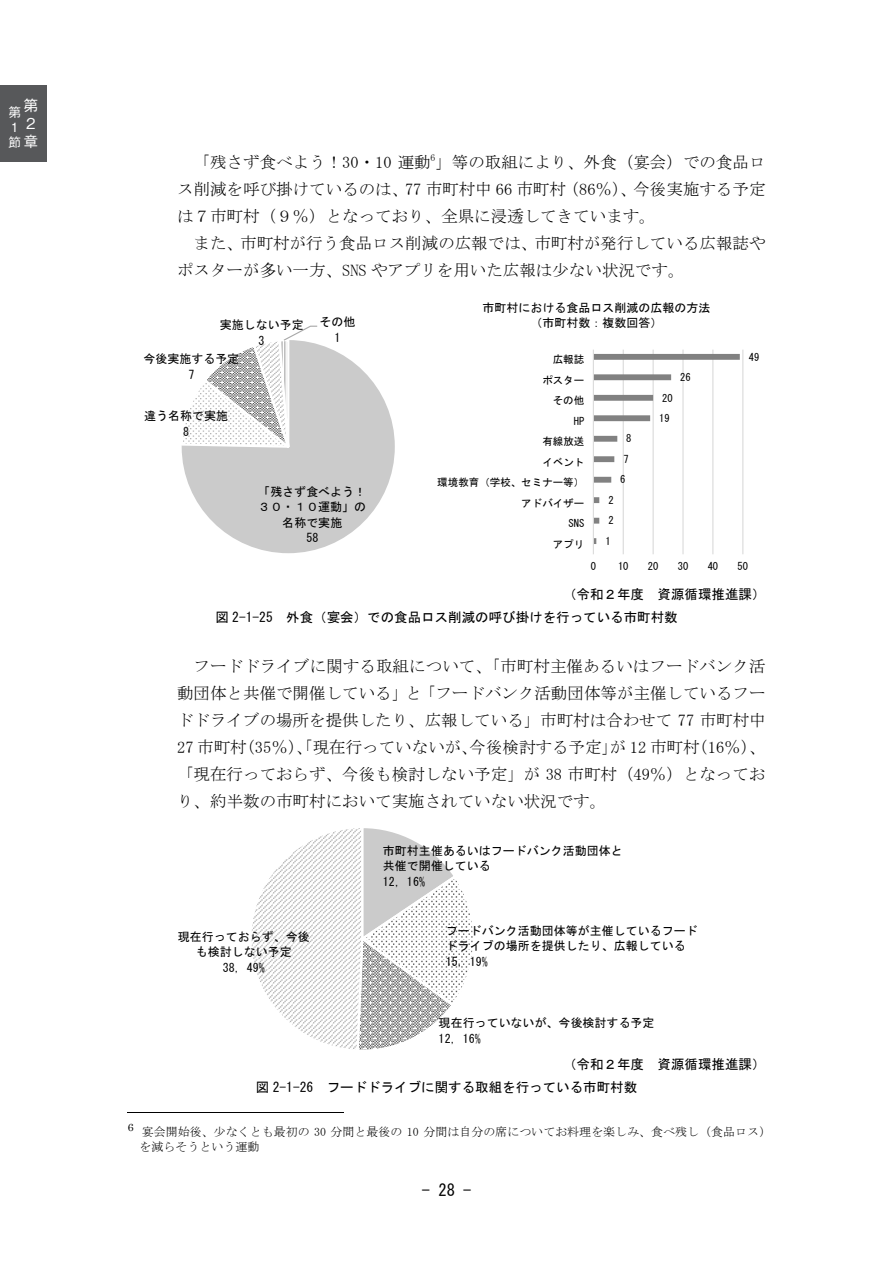
<style>
.page{position:relative;width:893px;height:1263px;background:#fff}
.page>*{position:absolute;margin:0;border:0;box-sizing:border-box;transform-origin:0 0}
.t1{font:16.5px/27px "MS Mincho";color:#000;text-align:justify}
.t2{font:16.5px "MS Gothic";color:#000}
.t3{font:500 14.85px/17.9px "Gothic BBB Pr 6 N";color:#fff}
.t4{font:13.5px/23.1px "MS Gothic";color:#000}
.t5{font:500 12.75px/15.3px "Gothic BBB Pr 6 N";color:#fff}
.t6{font:12px/15.6px "MS Gothic";color:#000;text-align:center}
.t7{font:12px/15.6px "MS Mincho";color:#000}
.t8{font:10.5px "MS Gothic";color:#000}
</style>
<div class="page">
<hr style="left:128px;top:1112px;width:216px;height:1px;background:#000">
<hr style="left:623px;top:350px;width:1px;height:204px;background:#dadada">
<hr style="left:653px;top:350px;width:1px;height:204px;background:#dadada">
<hr style="left:682px;top:350px;width:2px;height:204px;background:#dadada">
<hr style="left:712px;top:350px;width:1px;height:204px;background:#dadada">
<hr style="left:742px;top:350px;width:1px;height:204px;background:#dadada">
<svg style="left:594px;top:354px;width:146px;height:190px"></svg>
<hr style="left:593px;top:350px;width:1px;height:204px;background:#dadada">
<div style="left:182px;top:340px;width:213px;height:213px;background:#cbcbcb;border-radius:50%"></div>
<svg style="left:181px;top:325px;width:137px;height:176px"></svg>
<svg style="left:251px;top:828px;width:222px;height:222px"></svg>
<div style="left:0;top:85px;width:47px;height:77px;background:#57585a"></div>
<p class="t5" style="left:9px;top:103px;width:13px">第<br>１節</p>
<p class="t3" style="left:23px;top:96px;width:15px">第<br>２章</p>
<p class="t1" style="left:177px;top:149px;width:590px;text-indent:16px">「残さず食べよう！30・10 運動<sup>6</sup>」等の取組により、外食（宴会）での食品ロス削減を呼び掛けているのは、77 市町村中 66 市町村（86％）、今後実施する予定は７市町村（９％）となっており、全県に浸透してきています。</p>
<p class="t1" style="left:177px;top:230px;width:590px;text-indent:16px">また、市町村が行う食品ロス削減の広報では、市町村が発行している広報誌やポスターが多い一方、SNS やアプリを用いた広報は少ない状況です。</p>
<p class="t6" style="left:220px;top:317px;width:85px">実施しない予定<br>3</p>
<p class="t6" style="left:319px;top:314px;width:37px">その他<br>1</p>
<p class="t6" style="left:143px;top:351px;width:97px">今後実施する予定<br>7</p>
<p class="t6" style="left:144px;top:408px;width:85px">違う名称で実施<br>8</p>
<p class="t6" style="left:258px;top:483px;width:109px">「残さず食べよう！<br>３０・１０運動」の名称で実施<br>58</p>
<p class="t6" style="left:482px;top:300px;width:229px">市町村における食品ロス削減の広報の方法（市町村数：複数回答）</p>
<p class="t8" style="left:553px;top:354px;width:33px">広報誌</p>
<p class="t8" style="left:542px;top:375px;width:44px">ポスター</p>
<p class="t8" style="left:680px;top:372px;width:12px">26</p>
<p class="t8" style="left:553px;top:395px;width:33px">その他</p>
<p class="t8" style="left:662px;top:393px;width:12px">20</p>
<p class="t8" style="left:574px;top:416px;width:12px">HP</p>
<p class="t8" style="left:659px;top:413px;width:12px">19</p>
<p class="t8" style="left:542px;top:436px;width:44px">有線放送</p>
<p class="t8" style="left:626px;top:433px;width:7px">8</p>
<p class="t8" style="left:542px;top:457px;width:44px">イベント</p>
<p class="t8" style="left:623px;top:454px;width:7px">7</p>
<p class="t8" style="left:437px;top:477px;width:149px">環境教育（学校、セミナー等）</p>
<p class="t8" style="left:620px;top:474px;width:7px">6</p>
<p class="t8" style="left:521px;top:498px;width:65px">アドバイザー</p>
<p class="t8" style="left:608px;top:495px;width:7px">2</p>
<p class="t8" style="left:569px;top:518px;width:17px">SNS</p>
<p class="t8" style="left:608px;top:515px;width:7px">2</p>
<p class="t8" style="left:553px;top:538px;width:33px">アプリ</p>
<p class="t8" style="left:605px;top:536px;width:7px">1</p>
<p class="t8" style="left:749px;top:352px;width:12px">49</p>
<p class="t8" style="left:591px;top:561px;width:7px">0</p>
<p class="t8" style="left:618px;top:561px;width:12px">10</p>
<p class="t8" style="left:648px;top:561px;width:12px">20</p>
<p class="t8" style="left:678px;top:561px;width:12px">30</p>
<p class="t8" style="left:708px;top:561px;width:12px">40</p>
<p class="t8" style="left:738px;top:561px;width:12px">50</p>
<p class="t4" style="left:215px;top:583px;width:552px;text-indent:348px">（令和２年度 資源循環推進課）図 2-1-25 外食（宴会）での食品ロス削減の呼び掛けを行っている市町村数</p>
<p class="t1" style="left:177px;top:653px;width:590px;text-indent:16px">フードドライブに関する取組について、「市町村主催あるいはフードバンク活動団体と共催で開催している」と「フードバンク活動団体等が主催しているフードドライブの場所を提供したり、広報している」市町村は合わせて 77 市町村中27 市町村（35％）、「現在行っていないが、今後検討する予定」が 12 市町村（16％）、「現在行っておらず、今後も検討しない予定」が 38 市町村（49％）となっており、約半数の市町村において実施されていない状況です。</p>
<p class="t6" style="left:178px;top:929px;width:133px">現在行っておらず、今後も検討しない予定<br>38, 49%</p>
<p class="t6" style="left:383px;top:843px;width:241px;text-align:left">市町村主催あるいはフードバンク活動団体と共催で開催している<br>12, 16%</p>
<p class="t6" style="left:446px;top:922px;width:253px;text-align:left">フードバンク活動団体等が主催しているフードドライブの場所を提供したり、広報している<br>15, 19%</p>
<p class="t6" style="left:439px;top:1015px;width:217px;text-align:left">現在行っていないが、今後検討する予定<br>12, 16%</p>
<p class="t4" style="left:256px;top:1052px;width:511px;text-indent:307px">（令和２年度 資源循環推進課）図 2-1-26 フードドライブに関する取組を行っている市町村数</p>
<p class="t7" style="left:140px;top:1123px;width:633px;text-indent:-12px"><sup>6</sup> 宴会開始後、少なくとも最初の 30 分間と最後の 10 分間は自分の席についてお料理を楽しみ、食べ残し（食品ロス）を減らそうという運動</p>
<p class="t2" style="left:422px;top:1181px;width:51px">- 28 -</p>
</div>
